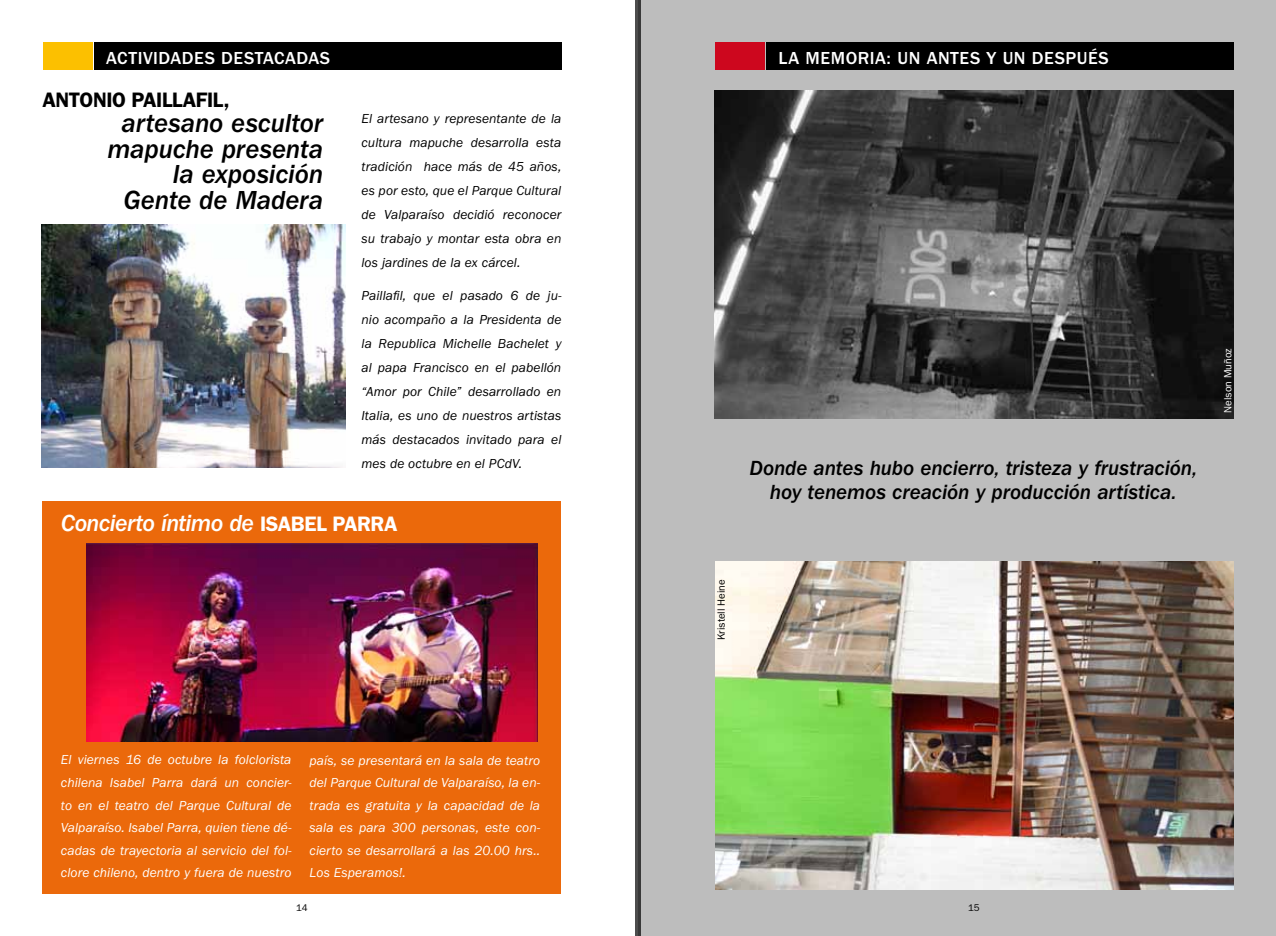
<style>
.page{position:relative;width:1276px;height:936px;background:#fff}
.page>*{position:absolute;margin:0;border:0;box-sizing:border-box;transform-origin:0 0}
.t1{font:27px/25.5px "ITC Franklin Gothic Std Med It";letter-spacing:-.005em;color:#000;text-align:right}
.t2{font:24px "ITC Franklin Gothic Std Med It";letter-spacing:-.025em;color:#fff}
.t3{font:21.15px/23.9px "ITC Franklin Gothic Std Med It";letter-spacing:-.005em;color:#000;text-align:center}
.t4{font:600 21px "ITC Franklin Gothic Std";letter-spacing:-.02em;color:#000}
.t5{font:500 18px "ITC Franklin Gothic Std";letter-spacing:.03em;color:#fff}
.t6{font:italic 13.5px/24px "ITC Franklin Gothic Std";letter-spacing:.005em;color:#000;text-align:justify}
.t7{font:italic 13.5px/22.5px "ITC Franklin Gothic Std";letter-spacing:.005em;color:#fff;text-align:justify}
.t8{font:10.5px "ITC Franklin Gothic Std";letter-spacing:-.005em;color:#000}
.t9{font:10.5px "ITC Franklin Gothic Std";letter-spacing:-.005em;color:#fff}
.t10{font:9.75px "ITC Franklin Gothic Std";color:#000}
.s1{font-family:"ITC Franklin Gothic Std";font-weight:600;font-size:21px}
</style>
<div class="page">
<div style="left:43px;top:501px;width:518px;height:392px;background:#eb690b"></div>
<img style="left:86px;top:543px;width:451px;height:198px">
<div style="left:638px;top:0;width:638px;height:935px;background:#bdbdbd"></div>
<div style="left:94px;top:43px;width:467px;height:27px;background:#000"></div>
<div style="left:43px;top:43px;width:49px;height:27px;background:#fcc000"></div>
<div style="left:765px;top:43px;width:468px;height:27px;background:#000"></div>
<div style="left:714px;top:43px;width:50px;height:27px;background:#cd071e"></div>
<img style="left:714px;top:90px;width:519px;height:328px">
<img style="left:715px;top:561px;width:518px;height:328px">
<img style="left:41px;top:225px;width:305px;height:243px">
<div style="left:635px;top:0;width:6px;height:935px;background:#434343"></div>
<h3 class="t5" style="left:106px;top:48px;width:22px">ACTIVIDADE</h3>
<h3 class="t5" style="left:205px;top:48px;width:62px">S DESTACADA</h3>
<h3 class="t5" style="left:320px;top:48px;width:12px">S</h3>
<h3 class="t5" style="left:778px;top:48px;width:40px">LA MEMORIA</h3>
<h3 class="t5" style="left:886px;top:48px;width:52px">: UN ANTE</h3>
<h3 class="t5" style="left:970px;top:48px;width:140px">S Y UN DESPUÉS</h3>
<h3 class="t4" style="left:43px;top:87px;width:189px">ANTONIO PAILLAFIL,</h3>
<h1 class="t1" style="left:107px;top:111px;width:217px">artesano escultor mapuche presenta la exposición<br>Gente de Madera</h1>
<p class="t6" style="left:361px;top:107px;width:201px">El artesano y representante de la cultura mapuche desarrolla esta tradición hace más de 45 años, es por esto, que el Parque Cultural de Valparaíso decidió reconocer su trabajo y montar esta obra en los jardines de la ex cárcel.</p>
<p class="t6" style="left:361px;top:283px;width:201px">Paillafil, que el pasado 6 de ju&shy;nio acompaño a la Presidenta de la Republica Michelle Bachelet y al papa Francisco en el pabellón “Amor por Chile” desarrollado en Italia, es uno de nuestros artistas más destacados invitado para el mes de octubre en el PCdV.</p>
<h2 class="t2" style="left:61px;top:510px;width:338px">Concierto íntimo de <span class="s1">ISABEL PARRA</span></h2>
<h3 class="t3" style="left:749px;top:456px;width:449px">Donde antes hubo encierro, tristeza y frustración, hoy tenemos creación y producción artística.</h3>
<p class="t8" style="left:715px;top:640px;width:62px;rotate:-90deg">Kristell Heine</p>
<p class="t9" style="left:1221px;top:412px;width:66px;rotate:-90deg">Nelson Muñoz</p>
<p class="t7" style="left:61px;top:748px;width:232px">El viernes 16 de octubre la folclorista chilena Isabel Parra dará un concier&shy;to en el teatro del Parque Cultural de Valparaíso. Isabel Parra, quien tiene dé&shy;cadas de trayectoria al servicio del fol&shy;clore chileno, dentro y fuera de nuestro</p>
<p class="t7" style="left:309px;top:749px;width:232px">país, se presentará en la sala de teatro del Parque Cultural de Valparaíso, la en&shy;trada es gratuita y la capacidad de la sala es para 300 personas, este con&shy;cierto se desarrollará a las 20.00 hrs..<br>Los Esperamos!.</p>
<p class="t10" style="left:296px;top:901px;width:13px">14</p>
<p class="t10" style="left:968px;top:901px;width:13px">15</p>
</div>
